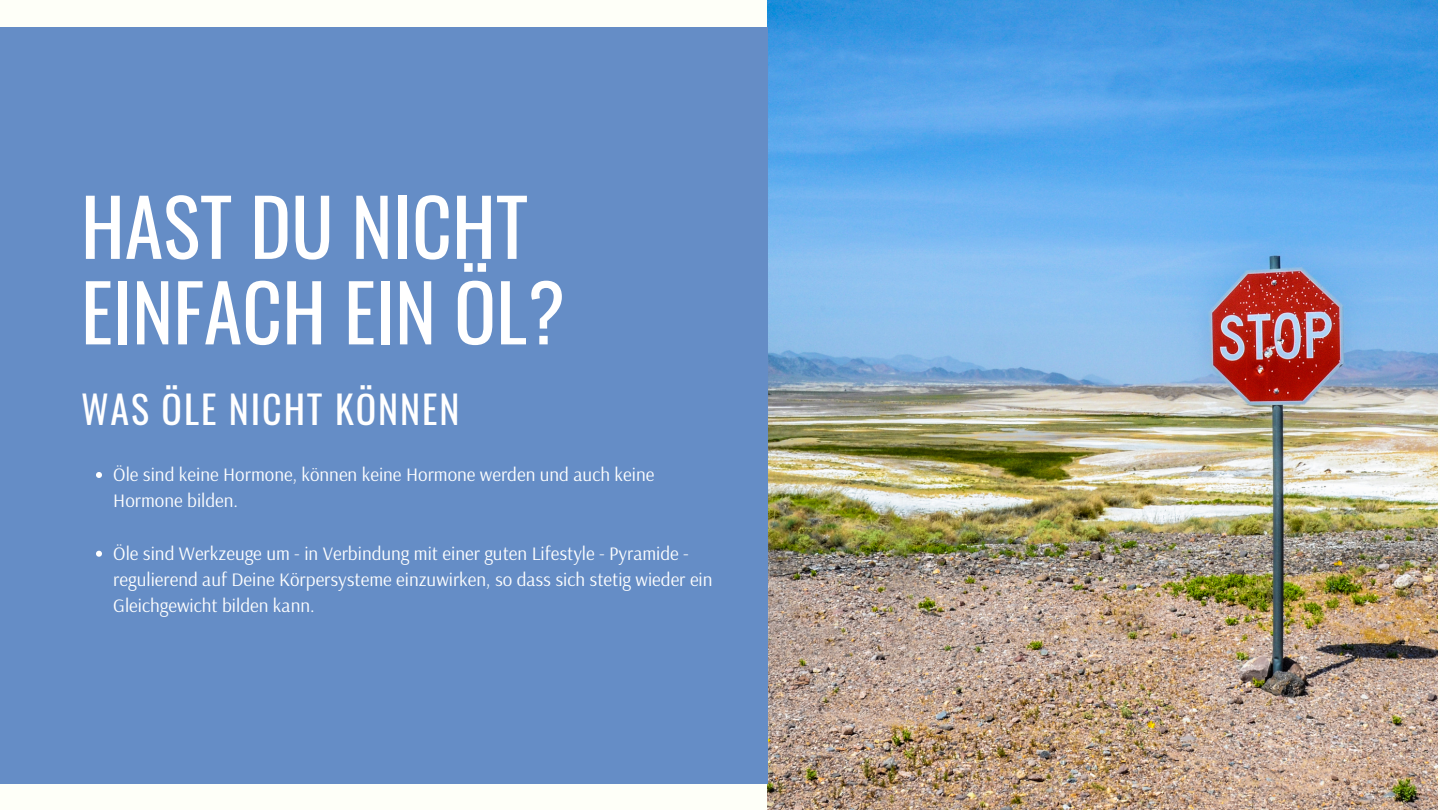
<style>
.page{position:relative;width:1440px;height:810px;background:#fefff8}
.page>*{position:absolute;margin:0;border:0;box-sizing:border-box;transform-origin:0 0}
.t1{font:78px/85.5px "Oswald";color:#fff}
.t2{font:38px "Oswald";letter-spacing:.05em;color:#fff}
.t3{font:19px/26.2px "Arsenal";color:#fff}
</style>
<div class="page">
<img style="left:767px;top:0;width:670px;height:810px">
<div style="left:0;top:27px;width:768px;height:756px;background:#658dc6"></div>
<svg style="left:96px;top:472px;width:6px;height:6px"></svg>
<svg style="left:96px;top:551px;width:6px;height:6px"></svg>
<h1 class="t1" style="left:81px;top:181px;width:486px">HAST DU NICHT<br>EINFACH EIN ÖL?</h1>
<h2 class="t2" style="left:81px;top:379px;width:380px">WAS ÖLE NICHT KÖNNEN</h2>
<p class="t3" style="left:113px;top:461px;width:543px">Öle sind keine Hormone, können keine Hormone werden und auch keine<br>Hormone bilden.</p>
<p class="t3" style="left:113px;top:540px;width:601px">Öle sind Werkzeuge um - in Verbindung mit einer guten Lifestyle - Pyramide - regulierend auf Deine Körpersysteme einzuwirken, so dass sich stetig wieder ein<br>Gleichgewicht bilden kann.</p>
</div>
